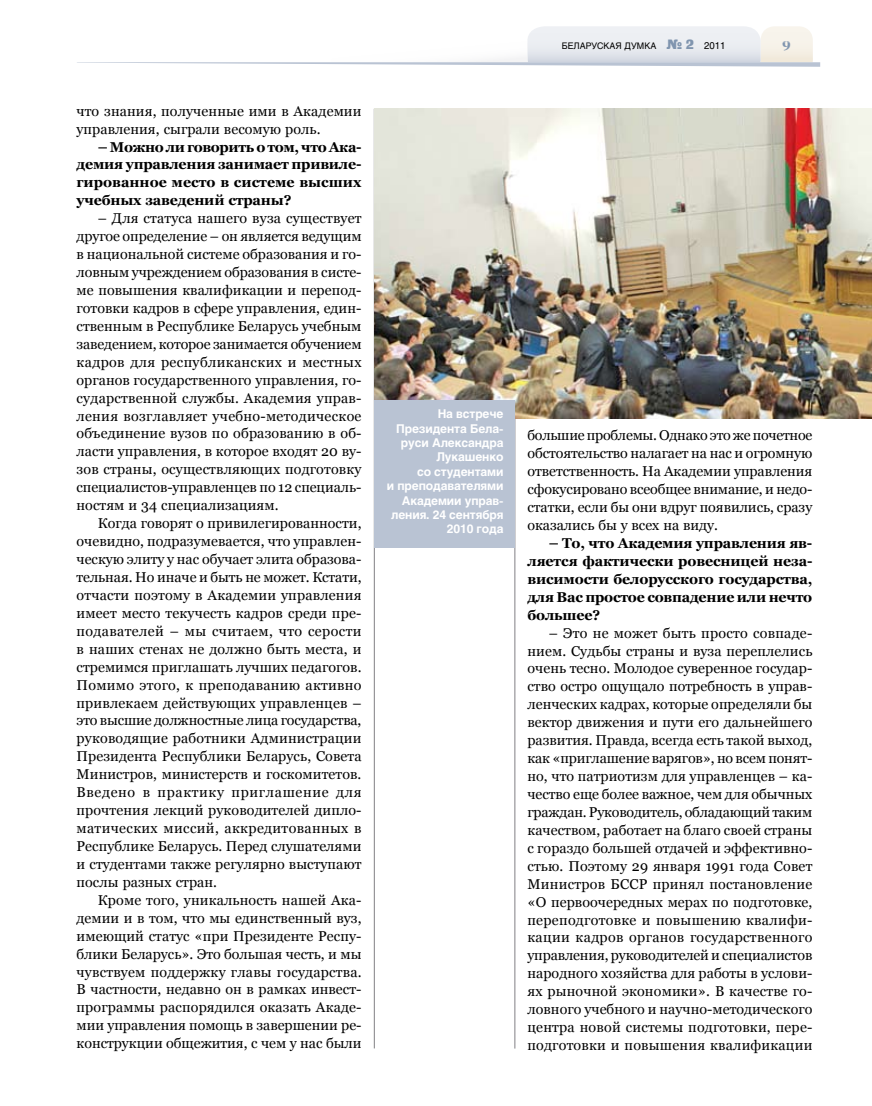
<style>
.page{position:relative;width:872px;height:1106px;background:#fff}
.page>*{position:absolute;margin:0;border:0;box-sizing:border-box;transform-origin:0 0}
.t1{font:14.25px/18px "Georgia";letter-spacing:.005em;color:#000;text-align:justify}
.t2{font:700 14.25px/18px "Georgia";letter-spacing:-.015em;color:#000;text-align:justify}
.t3{font:700 13.5px "Georgia";color:#8095af}
.t4{font:700 12px/14.4px "Helios";letter-spacing:-.01em;color:#fff;text-align:right}
.t5{font:9px "Helios";color:#000}
.s1{font-family:"Black Grotesk C";font-size:13.5px;color:#8095af}
.s2{font-size:9.75px}
</style>
<div class="page">
<hr style="left:374px;top:109px;width:1px;height:939px;background:#818084">
<svg style="left:77px;top:26px;width:743px;height:41px"></svg>
<hr style="left:514px;top:398px;width:1px;height:650px;background:#818084">
<img style="left:374px;top:109px;width:498px;height:309px">
<div style="left:374px;top:400px;width:140px;height:147px;background:#b9c3d3"></div>
<p class="t1" style="left:77px;top:102px;width:286px">что знания, полученные ими в Академии управления, сыграли весомую роль.</p>
<p class="t2" style="left:77px;top:138px;width:286px;text-indent:21px">– Можно ли говорить о том, что Ака&shy;демия управления занимает привиле&shy;гированное место в системе высших учебных заведений страны?</p>
<p class="t1" style="left:77px;top:209px;width:286px;text-indent:21px">– Для статуса нашего вуза существует другое определение – он является ведущим в национальной системе образования и го&shy;ловным учреждением образования в систе&shy;ме повышения квалификации и перепод&shy;готовки кадров в сфере управления, един&shy;ственным в Республике Беларусь учебным заведением, которое занимается обучением кадров для республиканских и местных органов государственного управления, го&shy;сударственной службы. Академия управ&shy;ления возглавляет учебно-методическое объединение вузов по образованию в об&shy;ласти управления, в которое входят 20 ву&shy;зов страны, осуществляющих подготовку специалистов-управленцев по 12 специаль&shy;ностям и 34 специализациям.</p>
<p class="t1" style="left:77px;top:514px;width:286px;text-indent:21px">Когда говорят о привилегированности, очевидно, подразумевается, что управлен&shy;ческую элиту у нас обучает элита образова&shy;тельная. Но иначе и быть не может. Кстати, отчасти поэтому в Академии управления имеет место текучесть кадров среди пре&shy;подавателей – мы считаем, что серости в наших стенах не должно быть места, и стремимся приглашать лучших педагогов.<br>Помимо этого, к преподаванию активно привлекаем действующих управленцев – это высшие должностные лица государства, руководящие работники Администрации Президента Республики Беларусь, Совета Министров, министерств и госкомитетов.<br>Введено в практику приглашение для прочтения лекций руководителей дипло&shy;матических миссий, аккредитованных в Республике Беларусь. Перед слушателями и студентами также регулярно выступают послы разных стран.</p>
<p class="t1" style="left:77px;top:890px;width:286px;text-indent:21px">Кроме того, уникальность нашей Ака&shy;демии и в том, что мы единственный вуз, имеющий статус «при Президенте Респу&shy;блики Беларусь». Это большая честь, и мы чувствуем поддержку главы государства.<br>В частности, недавно он в рамках инвест&shy;программы распорядился оказать Акаде&shy;мии управления помощь в завершении ре&shy;конструкции общежития, с чем у нас были</p>
<p class="t5" style="left:562px;top:40px;width:165px">БЕЛАРУСКАЯ ДУМКА <span class="s1">№ 2</span> <span class="s2">2011</span></p>
<p class="t3" style="left:782px;top:36px;width:10px">9</p>
<p class="t4" style="left:387px;top:406px;width:118px">На встрече<br>Президента Бела&shy;руси Александра<br>Лукашенко<br>со студентами<br>и преподавателями<br>Академии управ&shy;ления. 24 сентября<br>2010 года</p>
<p class="t1" style="left:527px;top:426px;width:286px">большие проблемы. Однако это же почетное обстоятельство налагает на нас и огромную ответственность. На Академии управления сфокусировано всеобщее внимание, и недо&shy;статки, если бы они вдруг появились, сразу оказались бы у всех на виду.</p>
<p class="t2" style="left:527px;top:534px;width:286px;text-indent:21px">– То, что Академия управления яв&shy;ляется фактически ровесницей неза&shy;висимости белорусского государства, для Вас простое совпадение или нечто большее?</p>
<p class="t1" style="left:527px;top:623px;width:286px;text-indent:21px">– Это не может быть просто совпаде&shy;нием. Судьбы страны и вуза переплелись очень тесно. Молодое суверенное государ&shy;ство остро ощущало потребность в управ&shy;ленческих кадрах, которые определяли бы вектор движения и пути его дальнейшего развития. Правда, всегда есть такой выход, как «приглашение варягов», но всем понят&shy;но, что патриотизм для управленцев – ка&shy;чество еще более важное, чем для обычных граждан. Руководитель, обладающий таким качеством, работает на благо своей страны с гораздо большей отдачей и эффективно&shy;стью. Поэтому 29 января 1991 года Совет Министров БССР принял постановление «О первоочередных мерах по подготовке, переподготовке и повышению квалифи&shy;кации кадров органов государственного управления, руководителей и специалистов народного хозяйства для работы в услови&shy;ях рыночной экономики». В качестве го&shy;ловного учебного и научно-методического центра новой системы подготовки, пере&shy;подготовки и повышения квалификации</p>
</div>
